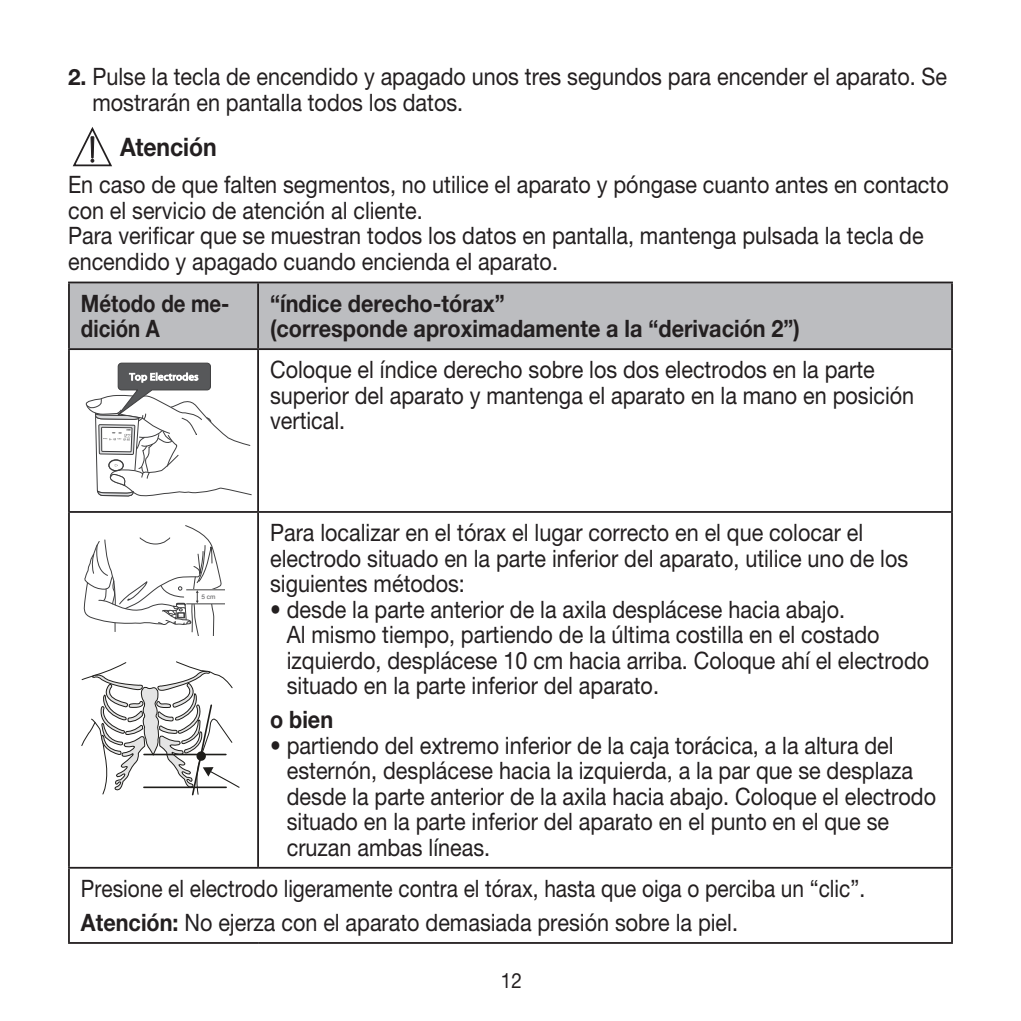
<style>
.page{position:relative;width:1021px;height:1021px;background:#fff}
.page>*{position:absolute;margin:0;border:0;box-sizing:border-box;transform-origin:0 0}
.t1{font:700 25.5px "Helvetica Neue LTW1 G";color:#231f20;scale:.9 1}
.t2{font:24px/25.5px "Helvetica Neue LT Pro";color:#231f20;scale:.9 1}
.t3{font:24px/33.9px "Helvetica Neue LT Pro";color:#231f20;scale:.87 1}
.t4{font:700 24px/25.5px "Helvetica Neue LT Pro";color:#231f20;scale:.9 1}
.t5{font:700 24px/25.5px "Helvetica Neue LT Pro";color:#231f20;scale:.85 1}
.t6{font:21px "Helvetica Neue LT Pro";color:#231f20;scale:.9 1}
.t7{font:6.3px "Arial";color:#57585a}
.s1{font-weight:700;font-size:22.5px}
.s2{font-weight:700}
</style>
<div class="page">
<svg style="left:72px;top:127px;width:40px;height:40px"></svg>
<div style="left:91px;top:137px;width:3px;height:21px;border:1px solid #231f20"></div>
<div style="left:70px;top:283px;width:881px;height:65px;background:#bcbdc0"></div>
<hr style="left:257px;top:283px;width:2px;height:65px;background:#231f20">
<hr style="left:257px;top:350px;width:2px;height:161px;background:#231f20">
<hr style="left:68px;top:511px;width:190px;height:2px;background:#231f20">
<hr style="left:258px;top:511px;width:694px;height:2px;background:#231f20">
<hr style="left:257px;top:513px;width:2px;height:353px;background:#231f20">
<hr style="left:68px;top:866px;width:190px;height:2px;background:#231f20">
<hr style="left:258px;top:866px;width:694px;height:2px;background:#231f20">
<hr style="left:951px;top:868px;width:1px;height:74px;background:#231f20">
<hr style="left:68px;top:350px;width:2px;height:161px;background:#231f20">
<hr style="left:951px;top:350px;width:1px;height:161px;background:#231f20">
<hr style="left:68px;top:513px;width:2px;height:353px;background:#231f20">
<hr style="left:951px;top:513px;width:1px;height:353px;background:#231f20">
<hr style="left:68px;top:868px;width:2px;height:74px;background:#231f20">
<hr style="left:68px;top:281px;width:190px;height:2px;background:#231f20">
<hr style="left:68px;top:283px;width:2px;height:65px;background:#231f20">
<hr style="left:258px;top:281px;width:694px;height:2px;background:#231f20">
<hr style="left:951px;top:283px;width:1px;height:65px;background:#231f20">
<hr style="left:68px;top:348px;width:190px;height:2px;background:#231f20">
<hr style="left:258px;top:348px;width:694px;height:2px;background:#231f20">
<hr style="left:68px;top:942px;width:190px;height:1px;background:#231f20">
<hr style="left:258px;top:942px;width:694px;height:1px;background:#231f20">
<svg style="left:85px;top:362px;width:167px;height:135px"></svg>
<hr style="left:186px;top:589px;width:38px;height:1px;background:#3e3e3f">
<hr style="left:186px;top:603px;width:38px;height:1px;background:#3e3e3f">
<svg style="left:83px;top:525px;width:139px;height:110px"></svg>
<svg style="left:81px;top:661px;width:159px;height:135px"></svg>
<p class="t2" style="left:92px;top:64px;width:951px;text-indent:-24px"><span class="s1">2</span><span class="s2">.</span> Pulse la tecla de encendido y apagado unos tres segundos para encender el aparato. Se mostrarán en pantalla todos los datos.</p>
<p class="t1" style="left:120px;top:131px;width:109px">Atención</p>
<p class="t2" style="left:68px;top:171px;width:980px">En caso de que falten segmentos, no utilice el aparato y póngase cuanto antes en contacto con el servicio de atención al cliente.<br>Para verificar que se muestran todos los datos en pantalla, mantenga pulsada la tecla de encendido y apagado cuando encienda el aparato.</p>
<p class="t5" style="left:81px;top:290px;width:176px">Método de me&shy;dición A</p>
<p class="t4" style="left:270px;top:290px;width:590px">“índice derecho-tórax”<br>(corresponde aproximadamente a la “derivación 2”)</p>
<p class="t2" style="left:270px;top:356px;width:717px">Coloque el índice derecho sobre los dos electrodos en la parte superior del aparato y mantenga el aparato en la mano en posición vertical.</p>
<p class="t2" style="left:270px;top:519px;width:710px">Para localizar en el tórax el lugar correcto en el que colocar el electrodo situado en la parte inferior del aparato, utilice uno de los siguientes métodos:</p>
<p class="t2" style="left:287px;top:596px;width:715px;text-indent:-17px">• desde la parte anterior de la axila desplácese hacia abajo.<br>Al mismo tiempo, partiendo de la última costilla en el costado izquierdo, desplácese 10 cm hacia arriba. Coloque ahí el electrodo situado en la parte inferior del aparato.</p>
<p class="t4" style="left:270px;top:706px;width:72px">o bien</p>
<p class="t2" style="left:287px;top:732px;width:723px;text-indent:-17px">• partiendo del extremo inferior de la caja torácica, a la altura del esternón, desplácese hacia la izquierda, a la par que se desplaza desde la parte anterior de la axila hacia abajo. Coloque el electrodo situado en la parte inferior del aparato en el punto en el que se cruzan ambas líneas.</p>
<p class="t3" style="left:81px;top:871px;width:902px">Presione el electrodo ligeramente contra el tórax, hasta que oiga o perciba un “clic”.<br><span class="s2">Atención:</span> No ejerza con el aparato demasiada presión sobre la piel.</p>
<p class="t7" style="left:201px;top:592px;width:16px">5 cm</p>
<p class="t6" style="left:501px;top:968px;width:25px">12</p>
</div>
